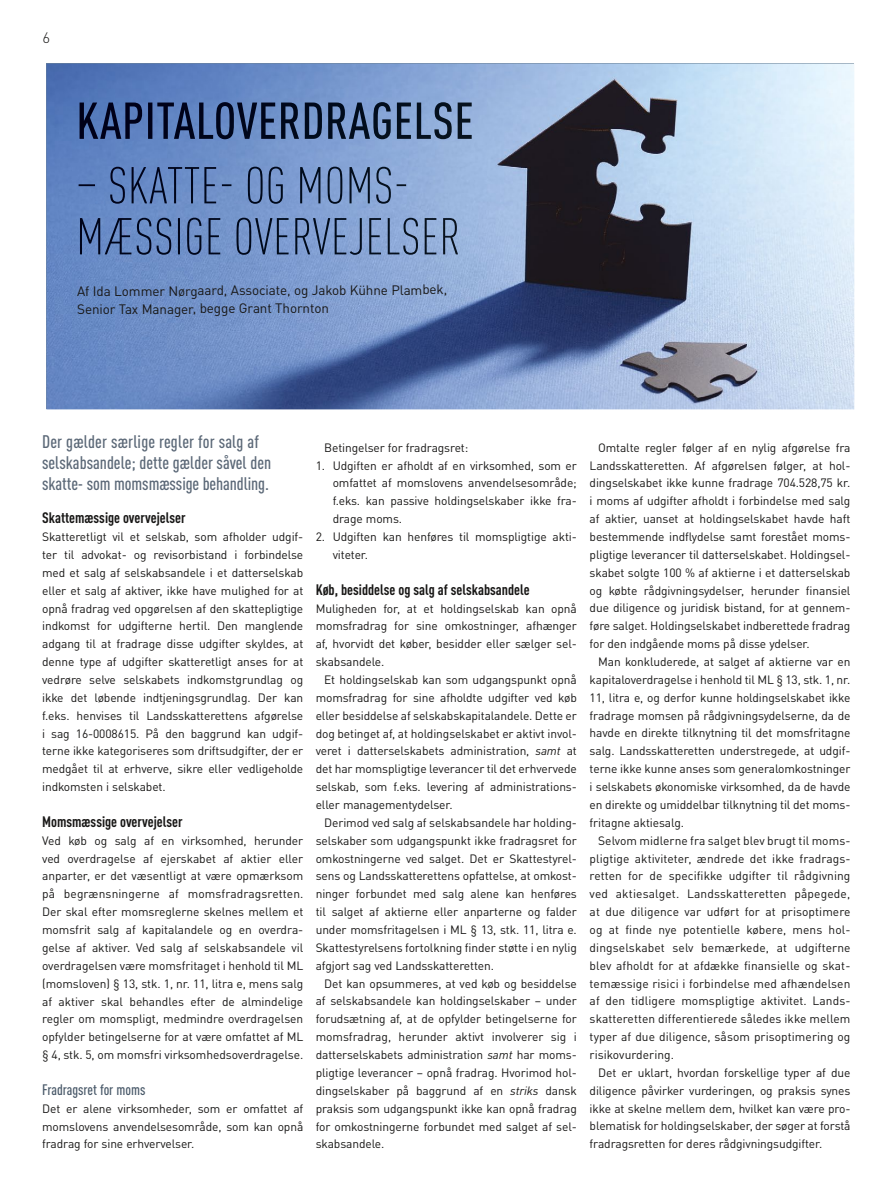
<style>
.page{position:relative;width:893px;height:1191px;background:#fff}
.page>*{position:absolute;margin:0;border:0;box-sizing:border-box;transform-origin:0 0}
.t1{font:500 condensed 18px/21px "DINOT";color:#5b6877}
.t2{font:700 condensed 15px "DINOT";color:#181716}
.t3{font:500 condensed 15px "DINOT";color:#495969}
.t4{font:300 15px "DINOT";color:#181716}
.t5{font:13.5px/18.3px "DINOT";letter-spacing:-.015em;color:#181716}
.t6{font:12px/17.9px "DINOT";letter-spacing:-.01em;color:#181716;text-align:justify}
.t7{font:12px "DINOT";letter-spacing:.01em;color:#181716}
.s1{font-style:italic}
</style>
<div class="page">
<img style="left:46px;top:64px;width:808px;height:345px">
<img style="left:80px;top:102px;width:392px;height:37px">
<img style="left:79px;top:167px;width:327px;height:37px">
<img style="left:80px;top:218px;width:378px;height:37px">
<p class="t4" style="left:43px;top:28px;width:9px">6</p>
<p class="t5" style="left:77px;top:281px;width:372px">Af Ida Lommer Nørgaard, Associate, og Jakob Kühne Plambek,<br>Senior Tax Manager, begge Grant Thornton</p>
<p class="t1" style="left:42px;top:431px;width:231px">Der gælder særlige regler for salg af selskabsandele; dette gælder såvel den skatte- som momsmæssige behandling.</p>
<p class="t2" style="left:42px;top:509px;width:145px">Skattemæssige overvejelser</p>
<p class="t6" style="left:42px;top:527px;width:263px">Skatteretligt vil et selskab, som afholder udgif&shy;ter til advokat- og revisorbistand i forbindelse med et salg af selskabsandele i et datterselskab eller et salg af aktiver, ikke have mulighed for at opnå fradrag ved opgørelsen af den skattepligtige indkomst for udgifterne hertil. Den manglende adgang til at fradrage disse udgifter skyldes, at denne type af udgifter skatteretligt anses for at vedrøre selve selskabets indkomstgrundlag og ikke det løbende indtjeningsgrundlag. Der kan f.eks. henvises til Landsskatterettens afgørelse i sag 16-0008615. På den baggrund kan udgif&shy;terne ikke kategoriseres som driftsudgifter, der er medgået til at erhverve, sikre eller vedligeholde indkomsten i selskabet.</p>
<p class="t2" style="left:42px;top:812px;width:142px">Momsmæssige overvejelser</p>
<p class="t6" style="left:42px;top:831px;width:263px">Ved køb og salg af en virksomhed, herunder ved overdragelse af ejerskabet af aktier eller anparter, er det væsentligt at være opmærksom på begrænsningerne af momsfradragsretten.<br>Der skal efter momsreglerne skelnes mellem et momsfrit salg af kapitalandele og en overdra&shy;gelse af aktiver. Ved salg af selskabsandele vil overdragelsen være momsfritaget i henhold til ML (momsloven) § 13, stk. 1, nr. 11, litra e, mens salg af aktiver skal behandles efter de almindelige regler om momspligt, medmindre overdragelsen opfylder betingelserne for at være omfattet af ML § 4, stk. 5, om momsfri virksomhedsoverdragelse.</p>
<p class="t3" style="left:42px;top:1080px;width:105px">Fradragsret for moms</p>
<p class="t6" style="left:42px;top:1099px;width:263px">Det er alene virksomheder, som er omfattet af momslovens anvendelsesområde, som kan opnå fradrag for sine erhvervelser.</p>
<p class="t6" style="left:324px;top:438px;width:146px">Betingelser for fradragsret:</p>
<p class="t6" style="left:333px;top:456px;width:246px;text-indent:-17px">1. Udgiften er afholdt af en virksomhed, som er omfattet af momslovens anvendelsesområde; f.eks. kan passive holdingselskaber ikke fra&shy;drage moms.</p>
<p class="t6" style="left:333px;top:527px;width:246px;text-indent:-17px">2. Udgiften kan henføres til momspligtige akti&shy;viteter.</p>
<p class="t2" style="left:316px;top:580px;width:216px">Køb, besiddelse og salg af selskabsandele</p>
<p class="t6" style="left:316px;top:599px;width:263px">Muligheden for, at et holdingselskab kan opnå</p>
<p class="t6" style="left:316px;top:617px;width:263px">momsfradrag for sine omkostninger, afhænger</p>
<p class="t6" style="left:316px;top:635px;width:263px">af, hvorvidt det køber, besidder eller sælger sel-</p>
<p class="t6" style="left:316px;top:652px;width:70px">skabsandele.</p>
<p class="t6" style="left:324px;top:670px;width:254px">Et holdingselskab kan som udgangspunkt opnå</p>
<p class="t6" style="left:316px;top:688px;width:263px">momsfradrag for sine afholdte udgifter ved køb</p>
<p class="t6" style="left:316px;top:706px;width:263px">eller besiddelse af selskabskapitalandele. Dette er</p>
<p class="t6" style="left:316px;top:724px;width:263px">dog betinget af, at holdingselskabet er aktivt invol-</p>
<p class="t6" style="left:316px;top:742px;width:263px">veret i datterselskabets administration, <span class="s1">samt</span> at</p>
<p class="t6" style="left:316px;top:760px;width:263px">det har momspligtige leverancer til det erhvervede</p>
<p class="t6" style="left:316px;top:777px;width:263px">selskab, som f.eks. levering af administrations-</p>
<p class="t6" style="left:316px;top:795px;width:138px">eller managementydelser.</p>
<p class="t6" style="left:324px;top:813px;width:254px">Derimod ved salg af selskabsandele har holding-</p>
<p class="t6" style="left:316px;top:831px;width:263px">selskaber som udgangspunkt ikke fradragsret for</p>
<p class="t6" style="left:316px;top:849px;width:263px">omkostningerne ved salget. Det er Skattestyrel-</p>
<p class="t6" style="left:316px;top:867px;width:263px">sens og Landsskatterettens opfattelse, at omkost-</p>
<p class="t6" style="left:316px;top:885px;width:263px">ninger forbundet med salg alene kan henføres</p>
<p class="t6" style="left:316px;top:902px;width:263px">til salget af aktierne eller anparterne og falder</p>
<p class="t6" style="left:316px;top:920px;width:263px">under momsfritagelsen i ML § 13, stk. 11, litra e.</p>
<p class="t6" style="left:316px;top:938px;width:263px">Skattestyrelsens fortolkning finder støtte i en nylig</p>
<p class="t6" style="left:316px;top:956px;width:180px">afgjort sag ved Landsskatteretten.</p>
<p class="t6" style="left:324px;top:974px;width:254px">Det kan opsummeres, at ved køb og besiddelse</p>
<p class="t6" style="left:316px;top:992px;width:263px">af selskabsandele kan holdingselskaber – under</p>
<p class="t6" style="left:316px;top:1010px;width:263px">forudsætning af, at de opfylder betingelserne for</p>
<p class="t6" style="left:316px;top:1027px;width:263px">momsfradrag, herunder aktivt involverer sig i</p>
<p class="t6" style="left:316px;top:1045px;width:263px">datterselskabets administration <span class="s1">samt</span> har moms-</p>
<p class="t6" style="left:316px;top:1063px;width:263px">pligtige leverancer – opnå fradrag. Hvorimod hol-</p>
<p class="t6" style="left:316px;top:1081px;width:263px">dingselskaber på baggrund af en <span class="s1">striks</span> dansk</p>
<p class="t6" style="left:316px;top:1099px;width:263px">praksis som udgangspunkt ikke kan opnå fradrag</p>
<p class="t6" style="left:316px;top:1117px;width:263px">for omkostningerne forbundet med salget af sel-</p>
<p class="t6" style="left:316px;top:1135px;width:70px">skabsandele.</p>
<p class="t6" style="left:598px;top:438px;width:254px">Omtalte regler følger af en nylig afgørelse fra</p>
<p class="t6" style="left:590px;top:456px;width:262px">Landsskatteretten. Af afgørelsen følger, at hol-</p>
<p class="t6" style="left:590px;top:474px;width:262px">dingselskabet ikke kunne fradrage 704.528,75 kr.</p>
<p class="t6" style="left:590px;top:492px;width:262px">i moms af udgifter afholdt i forbindelse med salg</p>
<p class="t6" style="left:590px;top:509px;width:262px">af aktier, uanset at holdingselskabet havde haft</p>
<p class="t6" style="left:590px;top:527px;width:262px">bestemmende indflydelse samt forestået moms-</p>
<p class="t6" style="left:590px;top:545px;width:262px">pligtige leverancer til datterselskabet. Holdingsel-</p>
<p class="t6" style="left:590px;top:563px;width:262px">skabet solgte 100 % af aktierne i et datterselskab</p>
<p class="t6" style="left:590px;top:581px;width:262px">og købte rådgivningsydelser, herunder finansiel</p>
<p class="t6" style="left:590px;top:599px;width:262px">due diligence og juridisk bistand, for at gennem-</p>
<p class="t6" style="left:590px;top:617px;width:262px">føre salget. Holdingselskabet indberettede fradrag</p>
<p class="t6" style="left:590px;top:634px;width:222px">for den indgående moms på disse ydelser.</p>
<p class="t6" style="left:598px;top:652px;width:254px">Man konkluderede, at salget af aktierne var en</p>
<p class="t6" style="left:590px;top:670px;width:262px">kapitaloverdragelse i henhold til ML § 13, stk. 1, nr.</p>
<p class="t6" style="left:590px;top:688px;width:262px">11, litra e, og derfor kunne holdingselskabet ikke</p>
<p class="t6" style="left:590px;top:706px;width:262px">fradrage momsen på rådgivningsydelserne, da de</p>
<p class="t6" style="left:590px;top:724px;width:262px">havde en direkte tilknytning til det momsfritagne</p>
<p class="t6" style="left:590px;top:742px;width:262px">salg. Landsskatteretten understregede, at udgif-</p>
<p class="t6" style="left:590px;top:759px;width:262px">terne ikke kunne anses som generalomkostninger</p>
<p class="t6" style="left:590px;top:777px;width:262px">i selskabets økonomiske virksomhed, da de havde</p>
<p class="t6" style="left:590px;top:795px;width:262px">en direkte og umiddelbar tilknytning til det moms-</p>
<p class="t6" style="left:590px;top:813px;width:96px">fritagne aktiesalg.</p>
<p class="t6" style="left:598px;top:831px;width:254px">Selvom midlerne fra salget blev brugt til moms-</p>
<p class="t6" style="left:590px;top:849px;width:262px">pligtige aktiviteter, ændrede det ikke fradrags-</p>
<p class="t6" style="left:590px;top:867px;width:262px">retten for de specifikke udgifter til rådgivning</p>
<p class="t7" style="left:590px;top:886px;width:262px">ved aktiesalget. Landsskatteretten påpegede,</p>
<p class="t6" style="left:590px;top:902px;width:262px">at due diligence var udført for at prisoptimere</p>
<p class="t6" style="left:590px;top:920px;width:262px">og at finde nye potentielle købere, mens hol-</p>
<p class="t7" style="left:590px;top:940px;width:262px">dingselskabet selv bemærkede, at udgifterne</p>
<p class="t6" style="left:590px;top:956px;width:262px">blev afholdt for at afdække finansielle og skat-</p>
<p class="t6" style="left:590px;top:974px;width:262px">temæssige risici i forbindelse med afhændelsen</p>
<p class="t6" style="left:590px;top:992px;width:262px">af den tidligere momspligtige aktivitet. Lands-</p>
<p class="t6" style="left:590px;top:1009px;width:262px">skatteretten differentierede således ikke mellem</p>
<p class="t6" style="left:590px;top:1027px;width:262px">typer af due diligence, såsom prisoptimering og</p>
<p class="t6" style="left:590px;top:1045px;width:86px">risikovurdering.</p>
<p class="t6" style="left:598px;top:1063px;width:254px">Det er uklart, hvordan forskellige typer af due</p>
<p class="t6" style="left:590px;top:1081px;width:262px">diligence påvirker vurderingen, og praksis synes</p>
<p class="t6" style="left:590px;top:1099px;width:262px">ikke at skelne mellem dem, hvilket kan være pro-</p>
<p class="t6" style="left:590px;top:1117px;width:262px">blematisk for holdingselskaber, der søger at forstå</p>
<p class="t6" style="left:590px;top:1134px;width:234px">fradragsretten for deres rådgivningsudgifter.</p>
</div>
